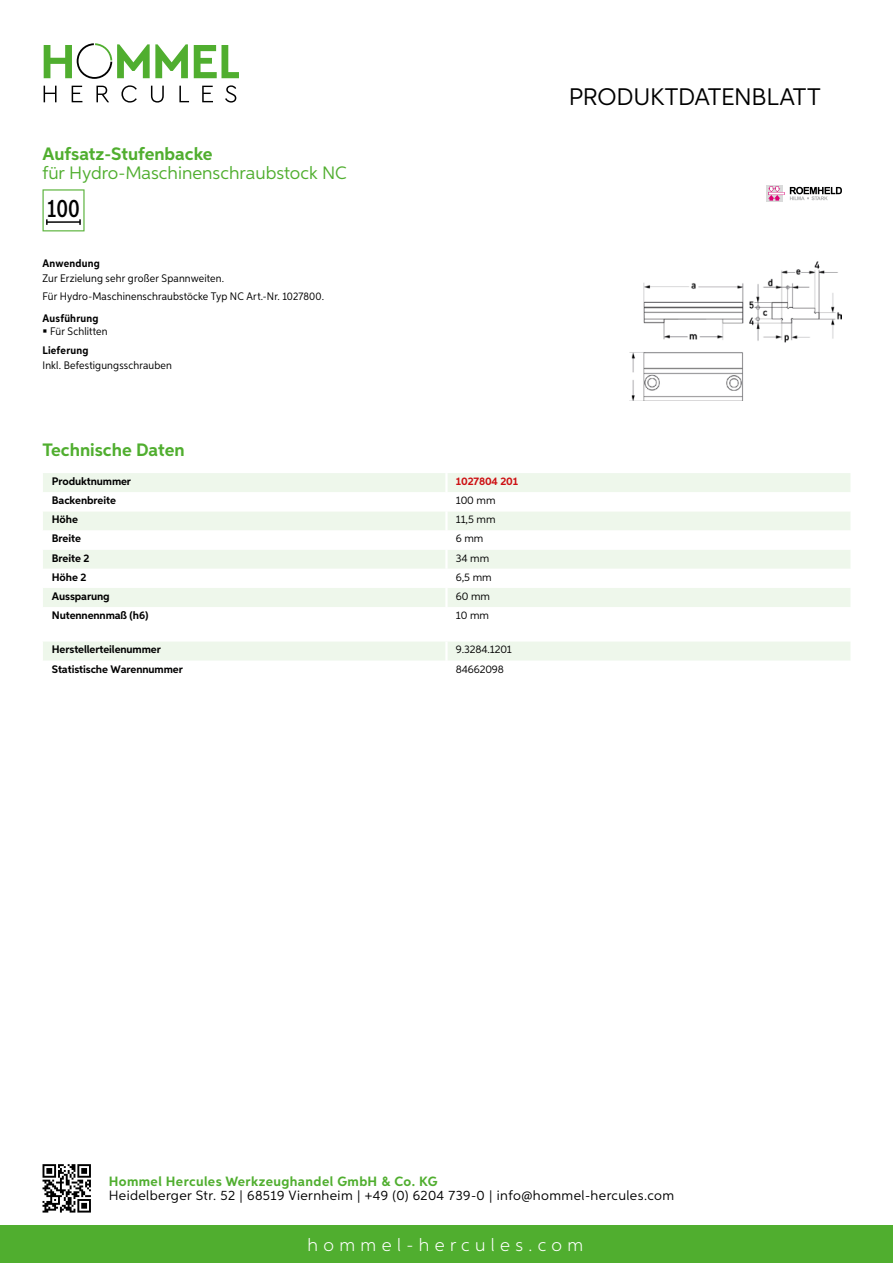
<style>
.page{position:relative;width:893px;height:1263px;background:#fff}
.page>*{position:absolute;margin:0;border:0;box-sizing:border-box;transform-origin:0 0}
.t1{font:500 25.2px "Aspira XX Nar";color:#000}
.t2{font:24px "Aspira";letter-spacing:-.01em;color:#000}
.t3{font:700 18px "Aspira";color:#50ae2f}
.t4{font:18px "Aspira";color:#50ae2f}
.t5{font:300 18px "Aspira";letter-spacing:.3em;color:#fff}
.t6{font:13.5px "Aspira";letter-spacing:.03em;color:#000}
.t7{font:700 13.5px "Aspira";letter-spacing:.03em;color:#50ae2f}
.t8{font:10.95px/17.5px "Aspira Nar";letter-spacing:.015em;color:#000}
.t9{font:700 10.95px "Aspira";letter-spacing:-.01em;color:#000}
.t10{font:10.95px "Aspira";letter-spacing:-.01em;color:#000}
.t11{font:700 10.95px "Aspira Nar";letter-spacing:.02em;color:#000}
.t12{font:700 10.95px "Aspira";letter-spacing:-.01em;color:#cd1013}
</style>
<div class="page">
<div style="left:0;top:1226px;width:893px;height:37px;background:#50ae2f"></div>
<svg style="left:43px;top:1164px;width:48px;height:48px"></svg>
<svg style="left:194px;top:45px;width:45px;height:33px"></svg>
<svg style="left:44px;top:43px;width:144px;height:36px"></svg>
<svg style="left:44px;top:86px;width:13px;height:16px"></svg>
<svg style="left:72px;top:86px;width:10px;height:16px"></svg>
<svg style="left:96px;top:86px;width:13px;height:16px"></svg>
<svg style="left:121px;top:85px;width:16px;height:18px"></svg>
<svg style="left:151px;top:86px;width:13px;height:17px"></svg>
<svg style="left:179px;top:86px;width:10px;height:16px"></svg>
<svg style="left:202px;top:86px;width:11px;height:16px"></svg>
<svg style="left:225px;top:85px;width:11px;height:18px"></svg>
<div style="left:43px;top:473px;width:807px;height:19px;background:#eef7eb"></div>
<svg style="left:43px;top:512px;width:807px;height:95px;fill:#eef7eb"></svg>
<hr style="left:445px;top:473px;width:3px;height:19px;background:#fff">
<hr style="left:445px;top:511px;width:3px;height:19px;background:#fff">
<hr style="left:445px;top:530px;width:3px;height:20px;background:#fff">
<hr style="left:445px;top:550px;width:3px;height:19px;background:#fff">
<hr style="left:445px;top:569px;width:3px;height:19px;background:#fff">
<hr style="left:445px;top:588px;width:3px;height:19px;background:#fff">
<div style="left:43px;top:642px;width:807px;height:19px;background:#eef7eb"></div>
<svg style="left:43px;top:189px;width:42px;height:42px"></svg>
<img style="left:629px;top:261px;width:213px;height:139px">
<div style="left:766px;top:185px;width:16px;height:17px;background:#d9dada"></div>
<svg style="left:790px;top:187px;width:52px;height:13px"></svg>
<svg style="left:768px;top:186px;width:16px;height:15px"></svg>
<h3 class="t3" style="left:43px;top:142px;width:172px">Aufsatz-Stufenbacke</h3>
<h3 class="t4" style="left:43px;top:162px;width:306px">für Hydro-Maschinenschraubstock N C</h3>
<h1 class="t1" style="left:47px;top:193px;width:34px">100</h1>
<p class="t11" style="left:43px;top:257px;width:59px">Anwendung</p>
<p class="t8" style="left:43px;top:270px;width:283px">Zur Erzielung sehr großer Spannweiten.<br>Für Hydro-Maschinenschraubstöcke Typ NC Art.-Nr. 1027800.</p>
<p class="t11" style="left:43px;top:312px;width:58px">Ausführung</p>
<p class="t8" style="left:50px;top:322px;width:59px">Für Schlitten</p>
<p class="t11" style="left:43px;top:344px;width:47px">Lieferung</p>
<p class="t8" style="left:43px;top:357px;width:131px">Inkl. Befestigungsschrauben</p>
<h3 class="t3" style="left:43px;top:439px;width:144px">Technische Daten</h3>
<p class="t9" style="left:52px;top:474px;width:81px">Produktnummer</p>
<p class="t12" style="left:456px;top:474px;width:64px">1027804 201</p>
<p class="t9" style="left:52px;top:494px;width:66px">Backenbreite</p>
<p class="t10" style="left:456px;top:494px;width:41px">100 mm</p>
<p class="t9" style="left:52px;top:513px;width:28px">Höhe</p>
<p class="t10" style="left:456px;top:513px;width:41px">11,5 mm</p>
<p class="t9" style="left:52px;top:532px;width:31px">Breite</p>
<p class="t10" style="left:456px;top:532px;width:29px">6 mm</p>
<p class="t9" style="left:52px;top:551px;width:39px">Breite 2</p>
<p class="t10" style="left:456px;top:551px;width:35px">34 mm</p>
<p class="t9" style="left:52px;top:570px;width:36px">Höhe 2</p>
<p class="t10" style="left:456px;top:570px;width:37px">6,5 mm</p>
<p class="t9" style="left:52px;top:589px;width:59px">Aussparung</p>
<p class="t10" style="left:456px;top:589px;width:36px">60 mm</p>
<p class="t9" style="left:52px;top:608px;width:98px">Nutennennmaß (h6)</p>
<p class="t10" style="left:456px;top:608px;width:35px">10 mm</p>
<p class="t9" style="left:52px;top:643px;width:111px">Herstellerteilenummer</p>
<p class="t10" style="left:456px;top:643px;width:58px">9.3284.1201</p>
<p class="t9" style="left:52px;top:662px;width:132px">Statistische Warennummer</p>
<p class="t10" style="left:456px;top:662px;width:50px">84662098</p>
<h2 class="t2" style="left:569px;top:82px;width:253px">Produktdatenblatt</h2>
<p class="t7" style="left:109px;top:1172px;width:330px">Hommel Hercules Werkzeughandel GmbH &amp; Co. KG</p>
<p class="t6" style="left:109px;top:1187px;width:567px">Heidelberger Str. 52 | 68519 Viernheim | +49 (0) 6204 739-0 | info@hommel-hercules.com</p>
<h3 class="t5" style="left:307px;top:1234px;width:277px">hommel-hercules.com</h3>
</div>
